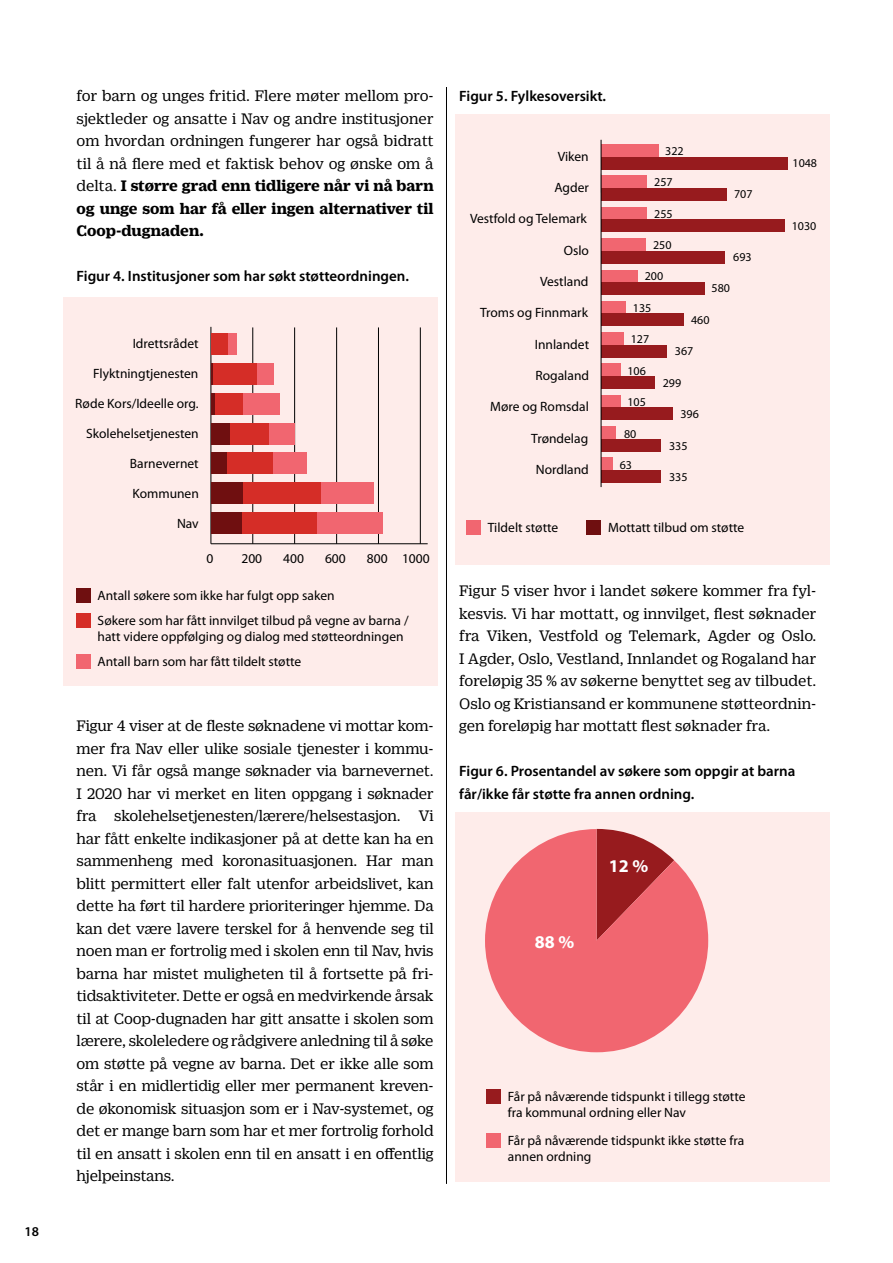
<style>
.page{position:relative;width:893px;height:1263px;background:#fff}
.page>*{position:absolute;margin:0;border:0;box-sizing:border-box;transform-origin:0 0}
.t1{font:700 18px "Myriad Pro";color:#fff}
.brødtekst_Duplicate{font:16.5px/22.5px "Duplicate Ionic";letter-spacing:-.01em;color:#000;text-align:justify}
.Figurtekst{font:600 15px/22.5px "Myriad Pro";color:#000}
.t2{font:13.5px/24.9px "Myriad Pro";color:#000}
.t3{font:600 13.5px "Myriad Pro";color:#000}
.t4{font:12px "Myriad Pro";color:#000}
.s1{font-weight:700}
</style>
<div class="page">
<div style="left:64px;top:297px;width:374px;height:389px;background:#feecea"></div>
<div style="left:455px;top:114px;width:374px;height:450px;background:#feecea"></div>
<div style="left:455px;top:812px;width:374px;height:369px;background:#feecea"></div>
<hr style="left:446px;top:87px;width:1px;height:1097px;background:#000">
<div style="left:76px;top:588px;width:14px;height:14px;background:#6f0f10"></div>
<div style="left:76px;top:613px;width:14px;height:14px;background:#d52d27"></div>
<div style="left:76px;top:654px;width:14px;height:14px;background:#f16670"></div>
<hr style="left:211px;top:543px;width:217px;height:1px;background:#000">
<hr style="left:211px;top:327px;width:1px;height:217px;background:#000">
<hr style="left:252px;top:327px;width:1px;height:217px;background:#000">
<hr style="left:294px;top:327px;width:1px;height:217px;background:#000">
<hr style="left:336px;top:327px;width:1px;height:217px;background:#000">
<hr style="left:378px;top:327px;width:1px;height:217px;background:#000">
<hr style="left:420px;top:327px;width:1px;height:217px;background:#000">
<div style="left:317px;top:512px;width:66px;height:21px;background:#f16670"></div>
<div style="left:321px;top:482px;width:53px;height:22px;background:#f16670"></div>
<div style="left:273px;top:452px;width:34px;height:22px;background:#f16670"></div>
<div style="left:269px;top:423px;width:26px;height:21px;background:#f16670"></div>
<div style="left:243px;top:393px;width:36px;height:22px;background:#f16670"></div>
<div style="left:257px;top:363px;width:16px;height:22px;background:#f16670"></div>
<div style="left:228px;top:334px;width:9px;height:21px;background:#f16670"></div>
<div style="left:242px;top:512px;width:75px;height:21px;background:#d52d27"></div>
<div style="left:242px;top:482px;width:79px;height:22px;background:#d52d27"></div>
<div style="left:226px;top:452px;width:47px;height:22px;background:#d52d27"></div>
<div style="left:230px;top:423px;width:39px;height:21px;background:#d52d27"></div>
<div style="left:215px;top:393px;width:28px;height:22px;background:#d52d27"></div>
<div style="left:212px;top:363px;width:45px;height:22px;background:#d52d27"></div>
<div style="left:211px;top:334px;width:17px;height:21px;background:#d52d27"></div>
<div style="left:211px;top:512px;width:31px;height:21px;background:#6f0f10"></div>
<div style="left:211px;top:482px;width:31px;height:22px;background:#6f0f10"></div>
<div style="left:211px;top:452px;width:15px;height:22px;background:#6f0f10"></div>
<div style="left:211px;top:423px;width:19px;height:21px;background:#6f0f10"></div>
<hr style="left:211px;top:393px;width:4px;height:22px;background:#6f0f10">
<svg style="left:211px;top:363px;width:1px;height:22px"></svg>
<div style="left:586px;top:520px;width:15px;height:15px;background:#6f0f10"></div>
<div style="left:466px;top:520px;width:15px;height:14px;background:#f16670"></div>
<div style="left:601px;top:144px;width:57px;height:13px;background:#f16670"></div>
<div style="left:601px;top:157px;width:186px;height:12px;background:#971b1e"></div>
<div style="left:601px;top:176px;width:46px;height:12px;background:#f16670"></div>
<div style="left:601px;top:188px;width:126px;height:13px;background:#971b1e"></div>
<div style="left:601px;top:207px;width:46px;height:13px;background:#f16670"></div>
<div style="left:601px;top:220px;width:183px;height:12px;background:#971b1e"></div>
<div style="left:601px;top:238px;width:45px;height:13px;background:#f16670"></div>
<div style="left:601px;top:251px;width:124px;height:13px;background:#971b1e"></div>
<div style="left:601px;top:270px;width:36px;height:12px;background:#f16670"></div>
<div style="left:601px;top:282px;width:103px;height:13px;background:#971b1e"></div>
<div style="left:601px;top:301px;width:24px;height:13px;background:#f16670"></div>
<div style="left:601px;top:313px;width:82px;height:13px;background:#971b1e"></div>
<div style="left:601px;top:332px;width:23px;height:13px;background:#f16670"></div>
<div style="left:601px;top:345px;width:66px;height:12px;background:#971b1e"></div>
<div style="left:601px;top:364px;width:19px;height:12px;background:#f16670"></div>
<div style="left:601px;top:376px;width:53px;height:13px;background:#971b1e"></div>
<div style="left:601px;top:395px;width:19px;height:13px;background:#f16670"></div>
<div style="left:601px;top:408px;width:71px;height:12px;background:#971b1e"></div>
<div style="left:601px;top:426px;width:14px;height:13px;background:#f16670"></div>
<div style="left:601px;top:439px;width:60px;height:12px;background:#971b1e"></div>
<div style="left:601px;top:458px;width:11px;height:12px;background:#f16670"></div>
<div style="left:601px;top:470px;width:60px;height:13px;background:#971b1e"></div>
<hr style="left:601px;top:140px;width:1px;height:347px;background:#000">
<svg style="left:485px;top:829px;width:223px;height:223px;fill:#f16670"></svg>
<div style="left:486px;top:1089px;width:15px;height:15px;background:#971b1e"></div>
<div style="left:486px;top:1133px;width:15px;height:15px;background:#f16670"></div>
<p class="t3" style="left:25px;top:1223px;width:16px">18</p>
<p class="brødtekst_Duplicate" style="left:77px;top:83px;width:359px">for barn og unges fritid. Flere møter mellom pro&shy;sjektleder og ansatte i Nav og andre institusjoner om hvordan ordningen fungerer har også bidratt til å nå flere med et faktisk behov og ønske om å delta. <span class="s1">I større grad enn tidligere når vi nå barn og unge som har få eller ingen alternativer til Coop-dugnaden.</span></p>
<p class="Figurtekst" style="left:77px;top:264px;width:334px">Figur 4. Institusjoner som har søkt støtteordningen.</p>
<p class="Figurtekst" style="left:459px;top:84px;width:148px">Figur 5. Fylkesoversikt.</p>
<p class="t4" style="left:665px;top:144px;width:20px">322</p>
<p class="t2" style="left:558px;top:144px;width:33px">Viken</p>
<p class="t2" style="left:554px;top:175px;width:36px">Agder</p>
<p class="t2" style="left:470px;top:207px;width:118px">Vestfold og Telemark</p>
<p class="t2" style="left:564px;top:238px;width:27px">Oslo</p>
<p class="t2" style="left:540px;top:269px;width:50px">Vestland</p>
<p class="t2" style="left:480px;top:301px;width:110px">Troms og Finnmark</p>
<p class="t2" style="left:535px;top:332px;width:56px">Innlandet</p>
<p class="t2" style="left:535px;top:363px;width:55px">Rogaland</p>
<p class="t2" style="left:490px;top:395px;width:100px">Møre og Romsdal</p>
<p class="t2" style="left:531px;top:426px;width:58px">Trøndelag</p>
<p class="t2" style="left:536px;top:457px;width:54px">Nordland</p>
<p class="t4" style="left:654px;top:176px;width:20px">257</p>
<p class="t4" style="left:734px;top:188px;width:20px">707</p>
<p class="t4" style="left:654px;top:207px;width:20px">255</p>
<p class="t4" style="left:653px;top:238px;width:20px">250</p>
<p class="t4" style="left:733px;top:250px;width:20px">693</p>
<p class="t4" style="left:645px;top:270px;width:20px">200</p>
<p class="t4" style="left:711px;top:282px;width:20px">580</p>
<p class="t4" style="left:633px;top:301px;width:20px">135</p>
<p class="t4" style="left:691px;top:313px;width:20px">460</p>
<p class="t4" style="left:631px;top:333px;width:20px">127</p>
<p class="t2" style="left:133px;top:331px;width:67px">Idrettsrådet</p>
<p class="t2" style="left:93px;top:361px;width:107px">Flyktningtjenesten</p>
<p class="t2" style="left:75px;top:391px;width:125px">Røde Kors/Ideelle org.</p>
<p class="t2" style="left:86px;top:421px;width:114px">Skolehelsetjenesten</p>
<p class="t2" style="left:130px;top:451px;width:70px">Barnevernet</p>
<p class="t2" style="left:132px;top:481px;width:68px">Kommunen</p>
<p class="t2" style="left:177px;top:511px;width:23px">Nav</p>
<p class="t2" style="left:488px;top:515px;width:72px">Tildelt støtte</p>
<p class="t2" style="left:608px;top:515px;width:138px">Mottatt tilbud om støtte</p>
<p class="t4" style="left:675px;top:345px;width:20px">367</p>
<p class="t4" style="left:627px;top:364px;width:20px">106</p>
<p class="t4" style="left:663px;top:376px;width:20px">299</p>
<p class="t4" style="left:627px;top:396px;width:20px">105</p>
<p class="t4" style="left:680px;top:408px;width:20px">396</p>
<p class="t4" style="left:624px;top:427px;width:14px">80</p>
<p class="t4" style="left:669px;top:439px;width:20px">335</p>
<p class="t4" style="left:620px;top:458px;width:14px">63</p>
<p class="t4" style="left:669px;top:471px;width:20px">335</p>
<p class="t2" style="left:207px;top:546px;width:8px">0</p>
<p class="t2" style="left:241px;top:546px;width:22px">200</p>
<p class="t2" style="left:283px;top:546px;width:22px">400</p>
<p class="t2" style="left:325px;top:546px;width:22px">600</p>
<p class="t2" style="left:367px;top:546px;width:64px">800 1000</p>
<p class="t4" style="left:792px;top:156px;width:26px">1048</p>
<p class="t4" style="left:792px;top:219px;width:26px">1030</p>
<p class="t2" style="left:98px;top:583px;width:312px">Antall søkere som ikke har fulgt opp saken<br>Søkere som har fått innvilget tilbud på vegne av barna /</p>
<p class="t2" style="left:98px;top:624px;width:307px">hatt videre oppfølging og dialog med støtteordningen<br>Antall barn som har fått tildelt støtte</p>
<p class="brødtekst_Duplicate" style="left:77px;top:713px;width:359px">Figur 4 viser at de fleste søknadene vi mottar kom&shy;mer fra Nav eller ulike sosiale tjenester i kommu&shy;nen. Vi får også mange søknader via barnevernet.<br>I 2020 har vi merket en liten oppgang i søknader fra skolehelsetjenesten/lærere/helsestasjon. Vi har fått enkelte indikasjoner på at dette kan ha en sammenheng med koronasituasjonen. Har man blitt permittert eller falt utenfor arbeidslivet, kan dette ha ført til hardere prioriteringer hjemme. Da kan det være lavere terskel for å henvende seg til noen man er fortrolig med i skolen enn til Nav, hvis barna har mistet muligheten til å fortsette på fri&shy;tidsaktiviteter. Dette er også en medvirkende årsak til at Coop-dugnaden har gitt ansatte i skolen som lærere, skoleledere og rådgivere anledning til å søke om støtte på vegne av barna. Det er ikke alle som står i en midlertidig eller mer permanent kreven&shy;de økonomisk situasjon som er i Nav-systemet, og det er mange barn som har et mer fortrolig forhold til en ansatt i skolen enn til en ansatt i en offentlig hjelpeinstans.</p>
<p class="brødtekst_Duplicate" style="left:459px;top:578px;width:359px">Figur 5 viser hvor i landet søkere kommer fra fyl&shy;kesvis. Vi har mottatt, og innvilget, flest søknader fra Viken, Vestfold og Telemark, Agder og Oslo.<br>I Agder, Oslo, Vestland, Innlandet og Rogaland har foreløpig 35 % av søkerne benyttet seg av tilbudet.<br>Oslo og Kristiansand er kommunene støtteordnin&shy;gen foreløpig har mottatt flest søknader fra.</p>
<p class="Figurtekst" style="left:459px;top:759px;width:338px">Figur 6. Prosentandel av søkere som oppgir at barna får/ikke får støtte fra annen ordning.</p>
<p class="t1" style="left:535px;top:932px;width:41px">88 %</p>
<p class="t1" style="left:609px;top:856px;width:41px">12 %</p>
<p class="t2" style="left:508px;top:1088px;width:239px;line-height:16.2px">Får på nåværende tidspunkt i tillegg støtte fra kommunal ordning eller Nav</p>
<p class="t2" style="left:508px;top:1133px;width:238px;line-height:16.2px">Får på nåværende tidspunkt ikke støtte fra annen ordning</p>
</div>
